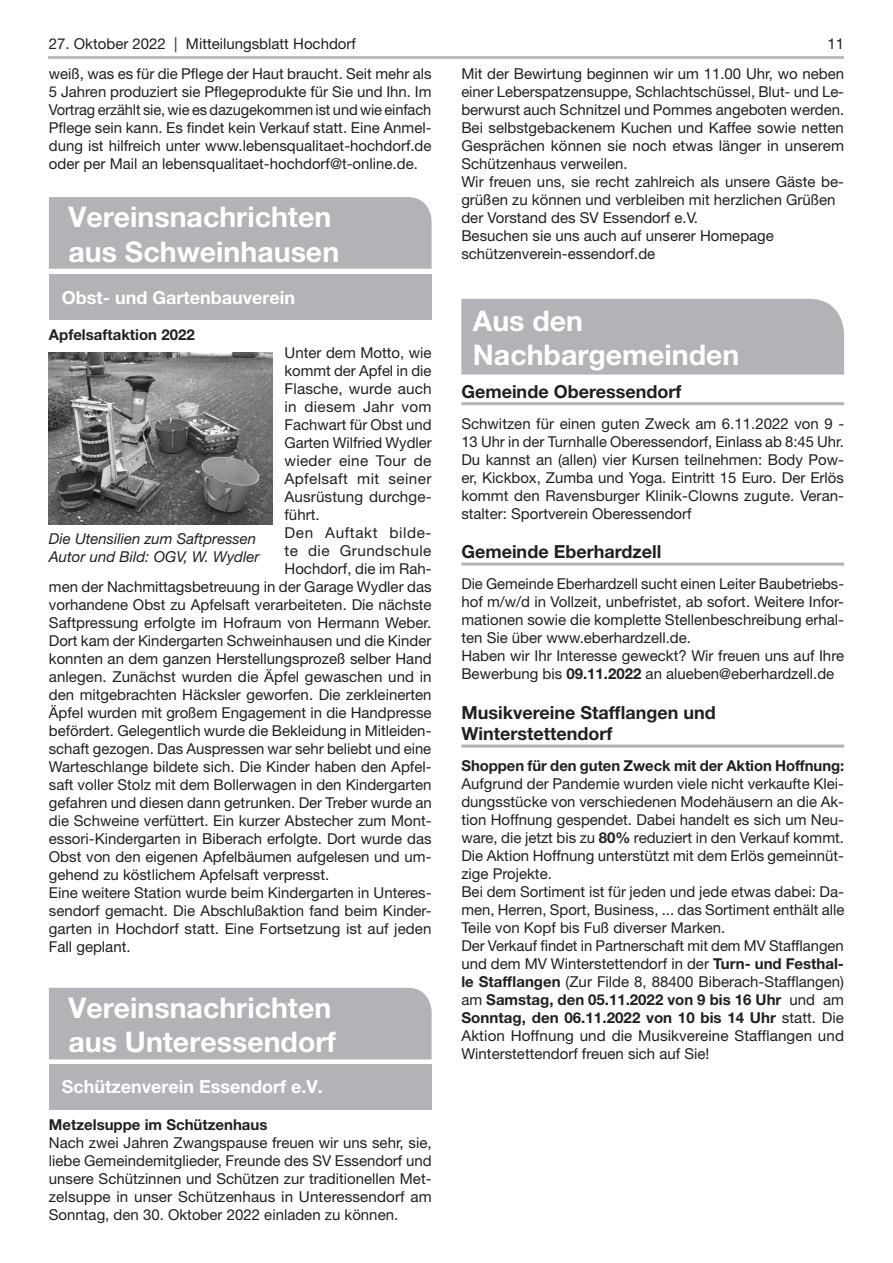
<style>
.page{position:relative;width:893px;height:1263px;background:#fff}
.page>*{position:absolute;margin:0;border:0;box-sizing:border-box;transform-origin:0 0}
.t1{font:700 28.5px/34.2px "Helvetica Neue LT Std";color:#fff}
.t2{font:700 18px/21.6px "Helvetica Neue LT Std";color:#231f20}
.t3{font:700 18px "Helvetica Neue LT Std";color:#fff}
.t4{font:15px/18px "Helvetica Neue LT Std";color:#231f20;text-align:justify}
.t5{font:700 15px "Helvetica Neue LT Std";color:#231f20}
.t6{font:italic 15px/18px "Helvetica Neue LT Std";color:#231f20}
.t7{font:15px "Helvetica Neue LT Std";letter-spacing:.025em;color:#231f20}
.t8{font:15px "Helvetica Neue LT Std";letter-spacing:.04em;color:#231f20}
.t9{font:15px "Helvetica Neue LT Std";letter-spacing:.03em;color:#231f20}
.t10{font:15px "Helvetica Neue LT Std";letter-spacing:.02em;color:#231f20}
.s1{font-weight:700}
</style>
<div class="page">
<hr style="left:49px;top:56px;width:795px;height:3px;background:#bcbdc0">
<div style="left:49px;top:197px;width:383px;height:72px;background:#b2b3b7"></div>
<div style="left:49px;top:275px;width:383px;height:45px;background:#b2b3b7"></div>
<img style="left:49px;top:352px;width:224px;height:172px">
<div style="left:49px;top:988px;width:383px;height:71px;background:#b2b3b7"></div>
<div style="left:49px;top:1064px;width:383px;height:46px;background:#b2b3b7"></div>
<hr style="left:461px;top:402px;width:383px;height:3px;background:#b2b3b7">
<hr style="left:461px;top:563px;width:383px;height:3px;background:#b2b3b7">
<hr style="left:461px;top:744px;width:383px;height:3px;background:#b2b3b7">
<div style="left:461px;top:299px;width:383px;height:75px;background:#b2b3b7"></div>
<p class="t4" style="left:49px;top:34px;width:309px">27. Oktober 2022 | Mitteilungsblatt Hochdorf</p>
<p class="t4" style="left:827px;top:34px;width:18px">11</p>
<p class="t4" style="left:49px;top:64px;width:384px">weiß, was es für die Pflege der Haut braucht. Seit mehr als 5 Jahren produziert sie Pflegeprodukte für Sie und Ihn. Im Vortrag erzählt sie, wie es dazugekommen ist und wie einfach Pflege sein kann. Es findet kein Verkauf statt. Eine Anmel&shy;dung ist hilfreich unter www.lebensqualitaet-hochdorf.de oder per Mail an lebensqualitaet-hochdorf@t-online.de.</p>
<h1 class="t1" style="left:68px;top:200px;width:272px">Vereinsnachrichten aus Schweinhausen</h1>
<p class="t3" style="left:62px;top:286px;width:235px">Obst- und Gartenbauverein</p>
<p class="t5" style="left:49px;top:325px;width:147px">Apfelsaftaktion 2022</p>
<p class="t4" style="left:461px;top:64px;width:384px;text-align:left">Mit der Bewirtung beginnen wir um 11.00 Uhr, wo neben einer Leberspatzensuppe, Schlachtschüssel, Blut- und Le&shy;berwurst auch Schnitzel und Pommes angeboten werden.<br>Bei selbstgebackenem Kuchen und Kaffee sowie netten Gesprächen können sie noch etwas länger in unserem Schützenhaus verweilen.<br>Wir freuen uns, sie recht zahlreich als unsere Gäste be&shy;grüßen zu können und verbleiben mit herzlichen Grüßen der Vorstand des SV Essendorf e.V.<br>Besuchen sie uns auch auf unserer Homepage schützenverein-essendorf.de</p>
<h1 class="t1" style="left:473px;top:303px;width:268px">Aus den<br>Nachbargemeinden</h1>
<p class="t2" style="left:461px;top:380px;width:221px">Gemeinde Oberessendorf</p>
<p class="t4" style="left:461px;top:414px;width:384px">Schwitzen für einen guten Zweck am 6.11.2022 von 9 - 13 Uhr in der Turnhalle Oberessendorf, Einlass ab 8:45 Uhr.<br>Du kannst an (allen) vier Kursen teilnehmen: Body Pow&shy;er, Kickbox, Zumba und Yoga. Eintritt 15 Euro. Der Erlös kommt den Ravensburger Klinik-Clowns zugute. Veran&shy;stalter: Sportverein Oberessendorf</p>
<p class="t2" style="left:461px;top:541px;width:201px">Gemeinde Eberhardzell</p>
<p class="t4" style="left:461px;top:574px;width:384px;text-align:left">Die Gemeinde Eberhardzell sucht einen Leiter Baubetriebs&shy;hof m/w/d in Vollzeit, unbefristet, ab sofort. Weitere Infor&shy;mationen sowie die komplette Stellenbeschreibung erhal&shy;ten Sie über www.eberhardzell.de.<br>Haben wir Ihr Interesse geweckt? Wir freuen uns auf Ihre Bewerbung bis <span class="s1">09.11.2022</span> an alueben@eberhardzell.de</p>
<p class="t2" style="left:461px;top:701px;width:256px">Musikvereine Stafflangen und<br>Winterstettendorf</p>
<p class="t5" style="left:461px;top:756px;width:384px">Shoppen für den guten Zweck mit der Aktion Hoffnung:</p>
<p class="t4" style="left:461px;top:774px;width:384px;text-align:left">Aufgrund der Pandemie wurden viele nicht verkaufte Klei&shy;dungsstücke von verschiedenen Modehäusern an die Ak&shy;tion Hoffnung gespendet. Dabei handelt es sich um Neu&shy;ware, die jetzt bis zu <span class="s1">80%</span> reduziert in den Verkauf kommt.<br>Die Aktion Hoffnung unterstützt mit dem Erlös gemeinnüt&shy;zige Projekte.<br>Bei dem Sortiment ist für jeden und jede etwas dabei: Da&shy;men, Herren, Sport, Business, ... das Sortiment enthält alle Teile von Kopf bis Fuß diverser Marken.<br>Der Verkauf findet in Partnerschaft mit dem MV Stafflangen und dem MV Winterstettendorf in der <span class="s1">Turn- und Festhal&shy;le Stafflangen</span> (Zur Filde 8, 88400 Biberach-Stafflangen) am <span class="s1">Samstag, den 05.11.2022 von 9 bis 16 Uhr</span> und am <span class="s1">Sonntag, den 06.11.2022 von 10 bis 14 Uhr</span> statt. Die Aktion Hoffnung und die Musikvereine Stafflangen und Winterstettendorf freuen sich auf Sie!</p>
<p class="t4" style="left:285px;top:343px;width:149px">Unter dem Motto, wie</p>
<p class="t4" style="left:285px;top:361px;width:148px">kommt der Apfel in die</p>
<p class="t4" style="left:285px;top:379px;width:149px">Flasche, wurde auch</p>
<p class="t10" style="left:285px;top:398px;width:149px">in diesem Jahr vom</p>
<p class="t4" style="left:285px;top:415px;width:149px">Fachwart für Obst und</p>
<p class="t4" style="left:285px;top:433px;width:149px">Garten Wilfried Wydler</p>
<p class="t4" style="left:285px;top:451px;width:148px">wieder eine Tour de</p>
<p class="t7" style="left:285px;top:470px;width:148px">Apfelsaft mit seiner</p>
<p class="t4" style="left:285px;top:487px;width:149px">Ausrüstung durchge-</p>
<p class="t4" style="left:285px;top:505px;width:37px">führt.</p>
<p class="t8" style="left:285px;top:524px;width:149px">Den Auftakt bilde-</p>
<p class="t9" style="left:285px;top:542px;width:148px">te die Grundschule</p>
<p class="t4" style="left:285px;top:559px;width:149px">Hochdorf, die im Rah-</p>
<p class="t4" style="left:49px;top:577px;width:384px">men der Nachmittagsbetreuung in der Garage Wydler das</p>
<p class="t4" style="left:49px;top:595px;width:384px">vorhandene Obst zu Apfelsaft verarbeiteten. Die nächste</p>
<p class="t4" style="left:49px;top:613px;width:384px">Saftpressung erfolgte im Hofraum von Hermann Weber.</p>
<p class="t4" style="left:49px;top:631px;width:384px">Dort kam der Kindergarten Schweinhausen und die Kinder</p>
<p class="t4" style="left:49px;top:649px;width:384px">konnten an dem ganzen Herstellungsprozeß selber Hand</p>
<p class="t4" style="left:49px;top:667px;width:384px">anlegen. Zunächst wurden die Äpfel gewaschen und in</p>
<p class="t4" style="left:49px;top:685px;width:384px">den mitgebrachten Häcksler geworfen. Die zerkleinerten</p>
<p class="t4" style="left:49px;top:703px;width:384px">Äpfel wurden mit großem Engagement in die Handpresse</p>
<p class="t4" style="left:49px;top:721px;width:384px">befördert. Gelegentlich wurde die Bekleidung in Mitleiden-</p>
<p class="t4" style="left:49px;top:739px;width:384px">schaft gezogen. Das Auspressen war sehr beliebt und eine</p>
<p class="t4" style="left:49px;top:757px;width:384px">Warteschlange bildete sich. Die Kinder haben den Apfel-</p>
<p class="t4" style="left:49px;top:775px;width:384px">saft voller Stolz mit dem Bollerwagen in den Kindergarten</p>
<p class="t4" style="left:49px;top:793px;width:384px">gefahren und diesen dann getrunken. Der Treber wurde an</p>
<p class="t4" style="left:49px;top:811px;width:384px">die Schweine verfüttert. Ein kurzer Abstecher zum Mont-</p>
<p class="t4" style="left:49px;top:829px;width:384px">essori-Kindergarten in Biberach erfolgte. Dort wurde das</p>
<p class="t4" style="left:49px;top:847px;width:384px">Obst von den eigenen Apfelbäumen aufgelesen und um-</p>
<p class="t4" style="left:49px;top:865px;width:282px">gehend zu köstlichem Apfelsaft verpresst.</p>
<p class="t4" style="left:49px;top:883px;width:384px">Eine weitere Station wurde beim Kindergarten in Unteres-</p>
<p class="t4" style="left:49px;top:901px;width:384px">sendorf gemacht. Die Abschlußaktion fand beim Kinder-</p>
<p class="t4" style="left:49px;top:919px;width:384px">garten in Hochdorf statt. Eine Fortsetzung ist auf jeden</p>
<p class="t4" style="left:49px;top:937px;width:83px">Fall geplant.</p>
<p class="t6" style="left:49px;top:530px;width:212px">Die Utensilien zum Saftpressen<br>Autor und Bild: OGV, W. Wydler</p>
<h1 class="t1" style="left:68px;top:990px;width:269px">Vereinsnachrichten aus Unteressendorf</h1>
<p class="t3" style="left:62px;top:1076px;width:263px">Schützenverein Essendorf e.V.</p>
<p class="t5" style="left:49px;top:1115px;width:220px">Metzelsuppe im Schützenhaus</p>
<p class="t4" style="left:49px;top:1133px;width:384px">Nach zwei Jahren Zwangspause freuen wir uns sehr, sie, liebe Gemeindemitglieder, Freunde des SV Essendorf und unsere Schützinnen und Schützen zur traditionellen Met&shy;zelsuppe in unser Schützenhaus in Unteressendorf am Sonntag, den 30. Oktober 2022 einladen zu können.</p>
</div>
